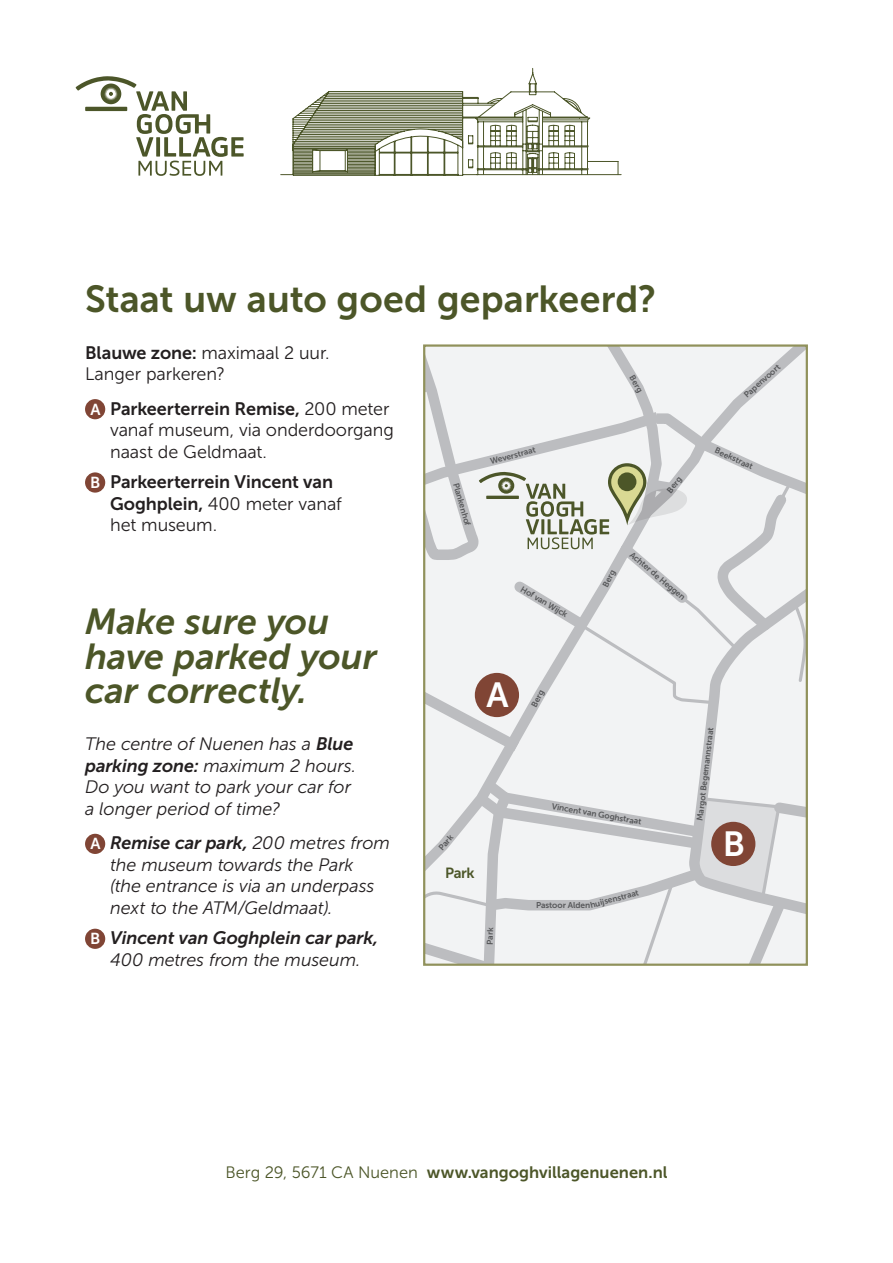
<style>
.page{position:relative;width:893px;height:1263px;background:#fff}
.page>*{position:absolute;margin:0;border:0;box-sizing:border-box;transform-origin:0 0}
.Heading_donkergroen{font:37.5px "Museo Sans 700";color:#4c5628}
.Heading_donkergroen-2{font:italic 36px/34.5px "Museo Sans 700";color:#4c5628}
.t1{font:34.8px "Museo Sans 700";color:#fff}
.t2{font:italic 18px/21.6px "Museo Sans 300";letter-spacing:-.005em;color:#231f20}
.t3{font:18px/21.6px "Museo Sans 300";letter-spacing:-.005em;color:#231f20}
.t4{font:18px/21.6px "Museo Sans 700";letter-spacing:-.005em;color:#231f20}
.t5{font:italic 18px/21.6px "Museo Sans 700";letter-spacing:-.005em;color:#231f20}
.Bodytekst_donkergroen{font:16.5px "Museo Sans 700";color:#4c5628}
.t6{font:15.9px "Museo Sans 700";color:#fff}
.t7{font:14.7px "Museo Sans 700";color:#4c5628}
.t8{font:8.4px "Museo Sans 700";letter-spacing:-.005em;color:#57585a}
.s1{font-family:"Museo Sans 700"}
.s2{font-family:"Museo Sans 300"}
</style>
<div class="page">
<svg style="left:76px;top:76px;width:168px;height:100px"></svg>
<svg style="left:280px;top:68px;width:342px;height:108px"></svg>
<svg style="left:424px;top:346px;width:383px;height:619px"></svg>
<div style="left:85px;top:399px;width:20px;height:20px;background:#804535;border-radius:50%"></div>
<div style="left:85px;top:472px;width:20px;height:21px;background:#804535;border-radius:50%"></div>
<div style="left:85px;top:834px;width:20px;height:20px;background:#804535;border-radius:50%"></div>
<div style="left:85px;top:929px;width:20px;height:20px;background:#804535;border-radius:50%"></div>
<div style="left:475px;top:673px;width:44px;height:44px;background:#804535;border-radius:50%"></div>
<div style="left:711px;top:822px;width:44px;height:44px;background:#804535;border-radius:50%"></div>
<p class="Heading_donkergroen" style="left:85px;top:278px;width:573px">Staat uw auto goed geparkeerd?</p>
<p class="t3" style="left:85px;top:342px;width:246px"><span class="s1">Blauwe zone:</span> maximaal 2 uur.<br>Langer parkeren?</p>
<p class="t6" style="left:90px;top:400px;width:12px">A</p>
<p class="t3" style="left:110px;top:398px;width:285px"><span class="s1">Parkeerterrein Remise,</span> 200 meter vanaf museum, via onderdoorgang naast de Geldmaat.</p>
<p class="t6" style="left:90px;top:474px;width:12px">B</p>
<p class="t4" style="left:110px;top:471px;width:233px">Parkeerterrein Vincent van<br>Goghplein, <span class="s2">400 meter vanaf het museum.</span></p>
<p class="t8" style="left:636px;top:373px;width:20px;rotate:59deg">Berg</p>
<p class="t8" style="left:489px;top:456px;width:48px;rotate:-14deg">Weverstraat</p>
<p class="t8" style="left:460px;top:482px;width:46px;rotate:74deg">Plankenhof</p>
<p class="t8" style="left:665px;top:489px;width:20px;rotate:-50deg">Berg</p>
<p class="Heading_donkergroen-2" style="left:85px;top:604px;width:293px">Make sure you have parked your car correctly.</p>
<p class="t2" style="left:85px;top:733px;width:273px">The centre of Nuenen has a <span class="s1">Blue parking zone:</span> maximum 2 hours.<br>Do you want to park your car for a longer period of time?</p>
<p class="t6" style="left:90px;top:835px;width:12px">A</p>
<p class="t2" style="left:110px;top:832px;width:281px"><span class="s1">Remise car park,</span> 200 metres from the museum towards the Park<br>(the entrance is via an underpass next to the ATM/Geldmaat).</p>
<p class="t6" style="left:90px;top:930px;width:12px">B</p>
<p class="t5" style="left:110px;top:927px;width:270px">Vincent van Goghplein car park,<br><span class="s2">400 metres from the museum.</span></p>
<p class="t8" style="left:524px;top:584px;width:55px;rotate:31deg">Hof van Wijck</p>
<p class="t1" style="left:486px;top:675px;width:24px">A</p>
<p class="t8" style="left:529px;top:704px;width:20px;rotate:-63deg">Berg</p>
<p class="t8" style="left:601px;top:584px;width:20px;rotate:-63deg">Berg</p>
<p class="t8" style="left:634px;top:550px;width:71px;rotate:40deg">Achter de Heggen</p>
<p class="t8" style="left:437px;top:846px;width:19px;rotate:-49deg">Park</p>
<p class="t7" style="left:445px;top:865px;width:31px">Park</p>
<p class="t8" style="left:485px;top:944px;width:19px;rotate:-88deg">Park</p>
<p class="t8" style="left:553px;top:801px;width:92px;rotate:10deg">Vincent van Goghstraat</p>
<p class="t8" style="left:536px;top:900px;width:56px">Pastoor Alden</p>
<p class="t8" style="left:589px;top:900px;width:51px;rotate:-14deg">huijsenstraat</p>
<p class="t8" style="left:742px;top:393px;width:47px;rotate:-42deg">Papenvoort</p>
<p class="t8" style="left:717px;top:445px;width:43px;rotate:25deg">Beekstraat</p>
<p class="t8" style="left:695px;top:820px;width:95px;rotate:-83deg">Margot Begemannstraat</p>
<p class="t1" style="left:723px;top:824px;width:24px">B</p>
<p class="Bodytekst_donkergroen" style="left:225px;top:1163px;width:444px"><span class="s2">Berg 29, 5671 CA Nuenen</span> www.vangoghvillagenuenen.nl</p>
</div>
